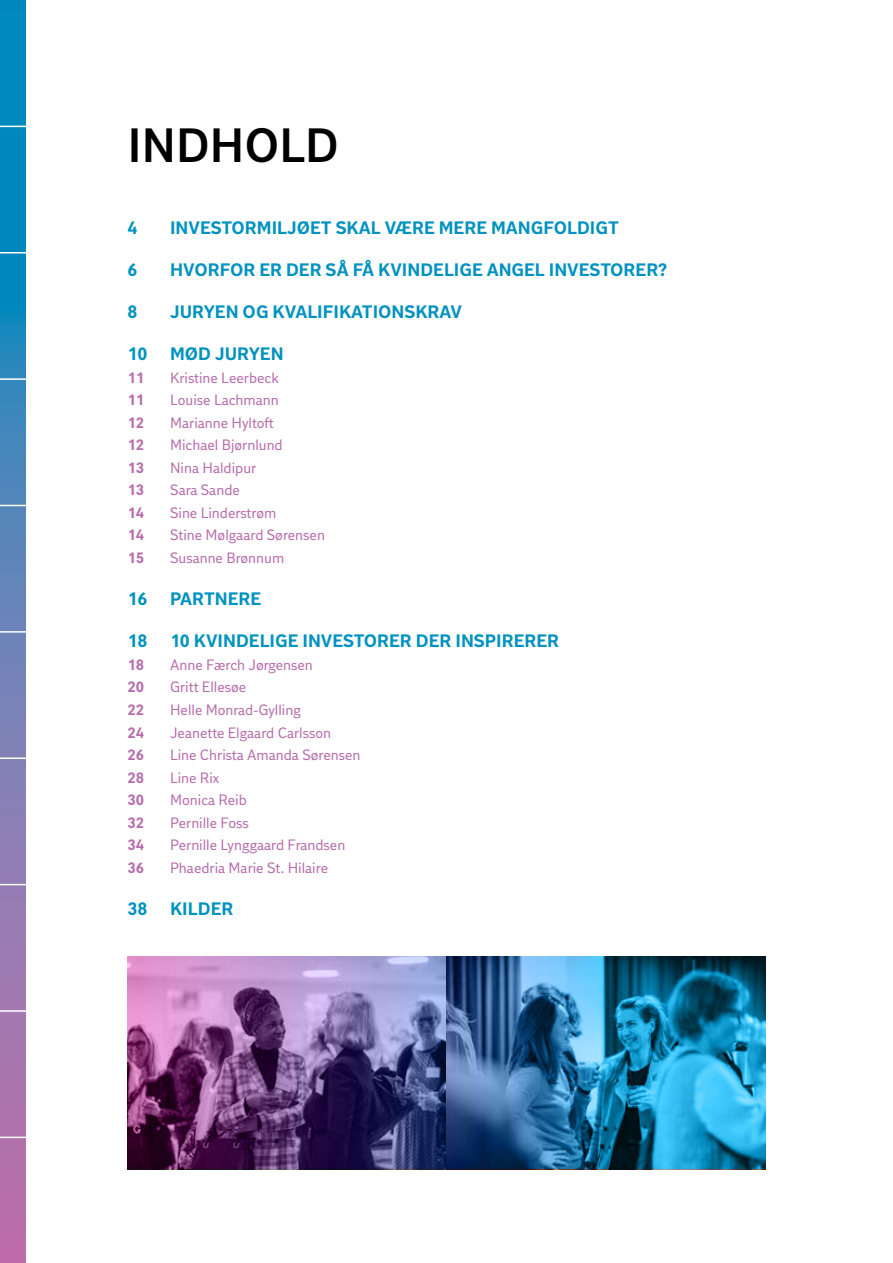
<style>
.page{position:relative;width:893px;height:1263px;background:#fff}
.page>*{position:absolute;margin:0;border:0;box-sizing:border-box;transform-origin:0 0}
.t1{font:600 48px "DI Sans";color:#000}
.t2{font:700 18px "DI Sans";color:#0092c0}
.t3{font:15px "DI Sans";color:#b76dad}
.t4{font:700 15px "DI Sans";color:#b76dad}
</style>
<div class="page">
<svg style="left:0;top:0;width:26px;height:1263px;background:#5e80b6"></svg>
<img style="left:128px;top:957px;width:637px;height:212px">
<hr style="left:0;top:126px;width:34px;height:1px;background:#fff">
<hr style="left:0;top:252px;width:34px;height:1px;background:#fff">
<hr style="left:0;top:378px;width:34px;height:2px;background:#fff">
<hr style="left:0;top:505px;width:34px;height:1px;background:#fff">
<hr style="left:0;top:631px;width:34px;height:2px;background:#fff">
<hr style="left:0;top:757px;width:34px;height:2px;background:#fff">
<hr style="left:0;top:884px;width:34px;height:1px;background:#fff">
<hr style="left:0;top:1010px;width:34px;height:2px;background:#fff">
<hr style="left:0;top:1136px;width:34px;height:2px;background:#fff">
<h1 class="t1" style="left:128px;top:114px;width:213px">INDHOLD</h1>
<p class="t2" style="left:128px;top:216px;width:11px">4</p>
<p class="t2" style="left:170px;top:216px;width:450px">INVESTORMILJØET SKAL VÆRE MERE MANGFOLDIGT</p>
<p class="t2" style="left:128px;top:258px;width:11px">6</p>
<p class="t2" style="left:170px;top:258px;width:499px">HVORFOR ER DER SÅ FÅ KVINDELIGE ANGEL INVESTORER?</p>
<p class="t2" style="left:128px;top:300px;width:11px">8</p>
<p class="t2" style="left:170px;top:300px;width:294px">JURYEN OG KVALIFIKATIONSKRAV</p>
<p class="t2" style="left:128px;top:343px;width:21px">10</p>
<p class="t2" style="left:170px;top:343px;width:115px">MØD JURYEN</p>
<p class="t4" style="left:128px;top:368px;width:18px">11</p>
<p class="t3" style="left:170px;top:368px;width:110px">Kristine Leerbeck</p>
<p class="t4" style="left:128px;top:390px;width:18px">11</p>
<p class="t3" style="left:170px;top:391px;width:110px">Louise Lachmann</p>
<p class="t4" style="left:128px;top:413px;width:18px">12</p>
<p class="t3" style="left:170px;top:413px;width:105px">Marianne Hyltoft</p>
<p class="t4" style="left:128px;top:435px;width:18px">12</p>
<p class="t3" style="left:170px;top:436px;width:114px">Michael Bjørnlund</p>
<p class="t4" style="left:128px;top:458px;width:18px">13</p>
<p class="t3" style="left:170px;top:458px;width:88px">Nina Haldipur</p>
<p class="t4" style="left:128px;top:480px;width:18px">13</p>
<p class="t3" style="left:170px;top:481px;width:71px">Sara Sande</p>
<p class="t4" style="left:128px;top:503px;width:18px">14</p>
<p class="t3" style="left:170px;top:503px;width:108px">Sine Linderstrøm</p>
<p class="t4" style="left:128px;top:525px;width:18px">14</p>
<p class="t3" style="left:170px;top:526px;width:156px">Stine Mølgaard Sørensen</p>
<p class="t4" style="left:128px;top:548px;width:18px">15</p>
<p class="t3" style="left:170px;top:548px;width:116px">Susanne Brønnum</p>
<p class="t2" style="left:128px;top:587px;width:21px">16</p>
<p class="t2" style="left:170px;top:587px;width:93px">PARTNERE</p>
<p class="t2" style="left:128px;top:630px;width:21px">18</p>
<p class="t2" style="left:170px;top:630px;width:391px">10 KVINDELIGE INVESTORER DER INSPIRERER</p>
<p class="t4" style="left:128px;top:655px;width:18px">18</p>
<p class="t3" style="left:170px;top:655px;width:144px">Anne Færch Jørgensen</p>
<p class="t4" style="left:128px;top:678px;width:18px">20</p>
<p class="t3" style="left:170px;top:678px;width:78px">Gritt Ellesøe</p>
<p class="t4" style="left:128px;top:700px;width:18px">22</p>
<p class="t3" style="left:170px;top:700px;width:132px">Helle Monrad-Gylling</p>
<p class="t4" style="left:128px;top:723px;width:18px">24</p>
<p class="t3" style="left:170px;top:723px;width:163px">Jeanette Elgaard Carlsson</p>
<p class="t4" style="left:128px;top:745px;width:18px">26</p>
<p class="t3" style="left:170px;top:745px;width:192px">Line Christa Amanda Sørensen</p>
<p class="t4" style="left:128px;top:768px;width:18px">28</p>
<p class="t3" style="left:170px;top:768px;width:51px">Line Rix</p>
<p class="t4" style="left:128px;top:790px;width:18px">30</p>
<p class="t3" style="left:170px;top:790px;width:78px">Monica Reib</p>
<p class="t4" style="left:128px;top:813px;width:18px">32</p>
<p class="t3" style="left:170px;top:813px;width:80px">Pernille Foss</p>
<p class="t4" style="left:128px;top:835px;width:18px">34</p>
<p class="t3" style="left:170px;top:835px;width:177px">Pernille Lynggaard Frandsen</p>
<p class="t4" style="left:128px;top:858px;width:18px">36</p>
<p class="t3" style="left:170px;top:858px;width:160px">Phaedria Marie St. Hilaire</p>
<p class="t2" style="left:128px;top:897px;width:21px">38</p>
<p class="t2" style="left:170px;top:897px;width:65px">KILDER</p>
</div>
